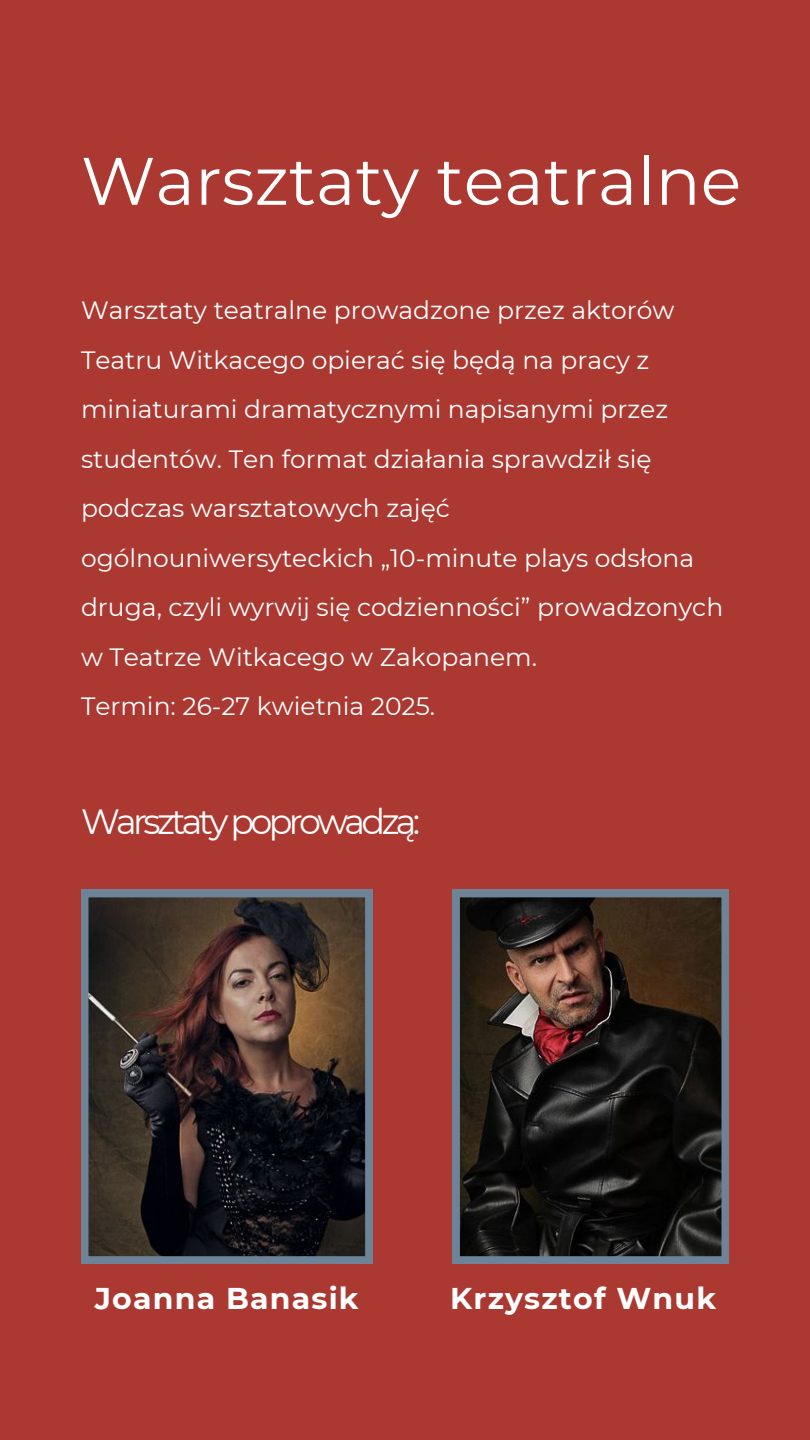
<style>
.page{position:relative;width:810px;height:1440px;background:#ab3931}
.page>*{position:absolute;margin:0;border:0;box-sizing:border-box;transform-origin:0 0}
.t1{font:67px "Montserrat";color:#fff}
.t2{font:35px "Montserrat";letter-spacing:-.105em;color:#fff}
.t3{font:700 30px "Montserrat";letter-spacing:.04em;color:#fff}
.t4{font:25px/49.5px "Montserrat";color:#fff}
</style>
<div class="page">
<svg style="left:81px;top:890px;width:292px;height:373px;background:#39312e"></svg>
<svg style="left:452px;top:890px;width:277px;height:373px;background:#2c2724"></svg>
<h1 class="t1" style="left:81px;top:140px;width:662px">Warsztaty teatralne</h1>
<p class="t4" style="left:81px;top:286px;width:644px">Warsztaty teatralne prowadzone przez aktorów Teatru Witkacego opierać się będą na pracy z miniaturami dramatycznymi napisanymi przez studentów. Ten format działania sprawdził się podczas warsztatowych zajęć ogólnouniwersyteckich „10-minute plays odsłona druga, czyli wyrwij się codzienności” prowadzonych w Teatrze Witkacego w Zakopanem.</p>
<p class="t4" style="left:81px;top:682px;width:356px">Termin: 26-27 kwietnia 2025.</p>
<h2 class="t2" style="left:81px;top:800px;width:341px">Warsztaty poprowadzą:</h2>
<p class="t3" style="left:95px;top:1280px;width:265px">Joanna Banasik</p>
<h3 class="t3" style="left:450px;top:1280px;width:268px">Krzysztof Wnuk</h3>
</div>
